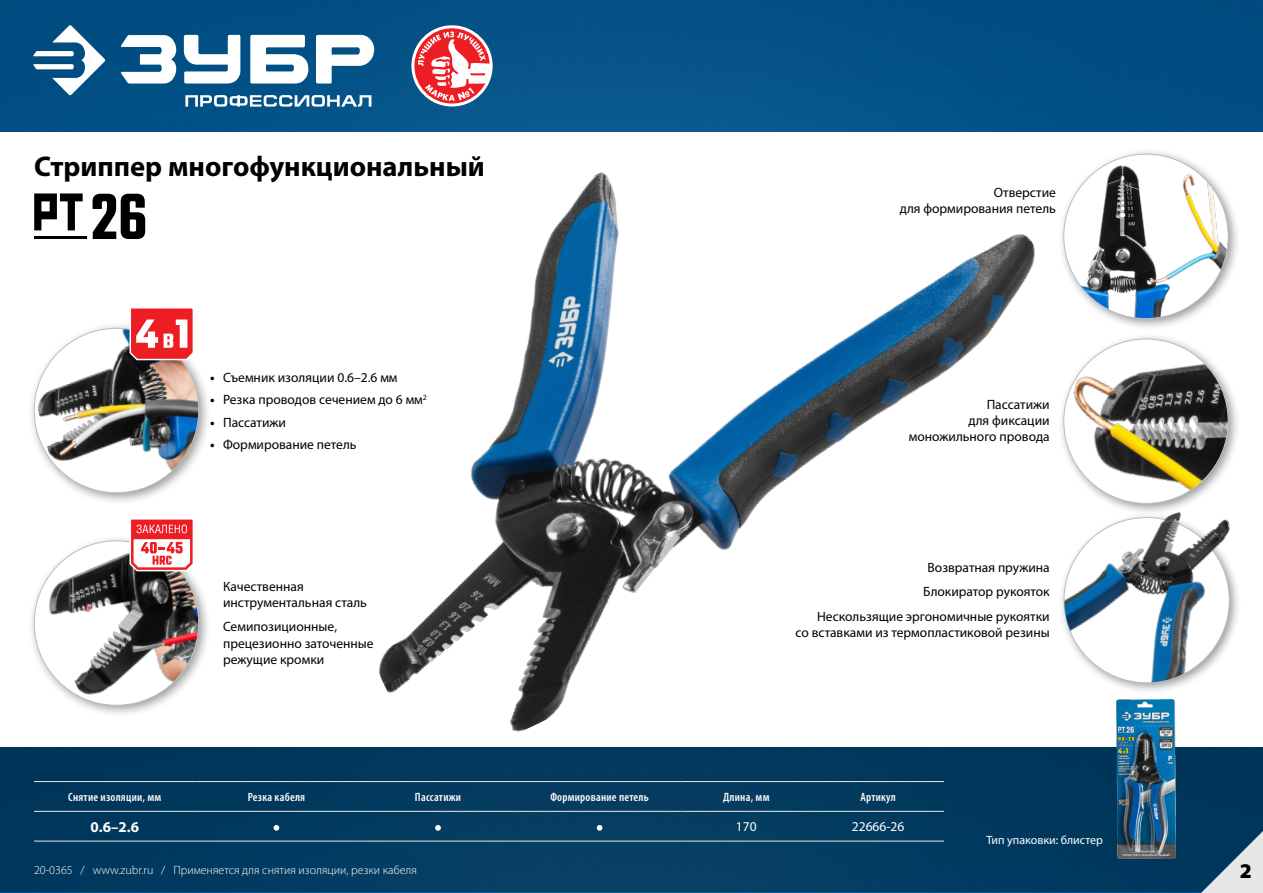
<style>
.page{position:relative;width:1263px;height:893px;background:#fff}
.page>*{position:absolute;margin:0;border:0;box-sizing:border-box;transform-origin:0 0}
.t1{font:700 28.5px "Myriad Pro";color:#000}
.t2{font:900 21px "Myriad Pro";color:#000}
.t3{font:700 15px "Myriad Pro";color:#fff}
.t4{font:13.5px/16.2px "Myriad Pro";color:#000;text-align:right}
.t5{font:13.5px "Myriad Pro";color:#fff}
.t6{font:600 condensed 12px "Myriad Pro";letter-spacing:.02em;color:#fff}
.t7{font:300 12px "Myriad Pro";color:#fff}
.t8{font:12px "Myriad Pro";color:#fff}
.s1{font-weight:700}
</style>
<div class="page">
<img style="left:379px;top:172px;width:738px;height:575px">
<div style="left:1px;top:747px;width:1262px;height:145px;background:#02395e"></div>
<div style="left:0;top:0;width:1263px;height:132px;background:#025185"></div>
<svg style="left:1201px;top:831px;width:62px;height:62px"></svg>
<div style="left:28px;top:321px;width:184px;height:185px;background:#000;opacity:.4"></div>
<img style="left:35px;top:328px;width:164px;height:165px">
<div style="left:28px;top:534px;width:184px;height:184px;background:#000;opacity:.4"></div>
<img style="left:38px;top:541px;width:161px;height:164px">
<svg style="left:93px;top:194px;width:52px;height:45px"></svg>
<svg style="left:34px;top:193px;width:49px;height:37px"></svg>
<hr style="left:34px;top:236px;width:52px;height:3px;background:#000">
<hr style="left:34px;top:781px;width:162px;height:1px;background:#e6e7e8">
<hr style="left:196px;top:781px;width:161px;height:1px;background:#e6e7e8">
<hr style="left:357px;top:781px;width:162px;height:1px;background:#e6e7e8">
<hr style="left:519px;top:781px;width:161px;height:1px;background:#e6e7e8">
<hr style="left:680px;top:781px;width:132px;height:1px;background:#e6e7e8">
<hr style="left:812px;top:781px;width:132px;height:1px;background:#e6e7e8">
<hr style="left:34px;top:811px;width:162px;height:1px;background:#e6e7e8">
<hr style="left:196px;top:811px;width:161px;height:1px;background:#e6e7e8">
<hr style="left:357px;top:811px;width:162px;height:1px;background:#e6e7e8">
<hr style="left:519px;top:811px;width:161px;height:1px;background:#e6e7e8">
<hr style="left:680px;top:811px;width:132px;height:1px;background:#e6e7e8">
<hr style="left:812px;top:811px;width:132px;height:1px;background:#e6e7e8">
<hr style="left:34px;top:841px;width:162px;height:1px;background:#e6e7e8">
<hr style="left:196px;top:841px;width:161px;height:1px;background:#e6e7e8">
<hr style="left:357px;top:841px;width:162px;height:1px;background:#e6e7e8">
<hr style="left:519px;top:841px;width:161px;height:1px;background:#e6e7e8">
<hr style="left:680px;top:841px;width:132px;height:1px;background:#e6e7e8">
<hr style="left:812px;top:841px;width:132px;height:1px;background:#e6e7e8">
<svg style="left:274px;top:825px;width:5px;height:6px"></svg>
<svg style="left:435px;top:825px;width:6px;height:6px"></svg>
<svg style="left:597px;top:825px;width:5px;height:6px"></svg>
<svg style="left:129px;top:519px;width:66px;height:54px"></svg>
<img style="left:1117px;top:706px;width:58px;height:153px">
<div style="left:1057px;top:148px;width:183px;height:183px;background:#000;opacity:.4"></div>
<img style="left:1064px;top:163px;width:164px;height:156px">
<div style="left:1057px;top:332px;width:183px;height:183px;background:#000;opacity:.4"></div>
<img style="left:1065px;top:339px;width:163px;height:158px">
<img style="left:1044px;top:497px;width:196px;height:209px">
<svg style="left:129px;top:308px;width:66px;height:54px"></svg>
<svg style="left:411px;top:25px;width:82px;height:82px"></svg>
<svg style="left:414px;top:28px;width:76px;height:76px"></svg>
<svg style="left:418px;top:31px;width:74px;height:70px"></svg>
<svg style="left:185px;top:95px;width:186px;height:12px"></svg>
<svg style="left:33px;top:25px;width:72px;height:70px"></svg>
<svg style="left:120px;top:35px;width:254px;height:49px"></svg>
<h1 class="t1" style="left:34px;top:147px;width:452px">Стриппер многофункциональный</h1>
<p class="t4" style="left:210px;top:369px;width:189px"><span class="s1">•</span> Съемник изоляции 0.6–2.6 мм</p>
<p class="t4" style="left:210px;top:391px;width:218px"><span class="s1">•</span> Резка проводов сечением до 6 мм<sup>2</sup></p>
<p class="t4" style="left:210px;top:414px;width:77px"><span class="s1">•</span> Пассатижи</p>
<p class="t4" style="left:210px;top:436px;width:148px"><span class="s1">•</span> Формирование петель</p>
<p class="t4" style="left:223px;top:578px;width:145px;text-align:left">Качественная инструментальная сталь</p>
<p class="t4" style="left:223px;top:619px;width:152px;text-align:left">Семипозиционные, прецезионно заточенные режущие кромки</p>
<p class="t4" style="left:900px;top:184px;width:158px">Отверстие<br>для формирования петель</p>
<p class="t4" style="left:909px;top:396px;width:142px">Пассатижи<br>для фиксации моножильного провода</p>
<p class="t4" style="left:817px;top:554px;width:234px;line-height:24.8px">Возвратная пружина<br>Блокиратор рукояток<br>Нескользящие эргономичные рукоятки</p>
<p class="t4" style="left:795px;top:624px;width:256px">со вставками из термопластиковой резины</p>
<p class="t6" style="left:68px;top:790px;width:95px">Снятие изоляции, мм</p>
<p class="t6" style="left:248px;top:790px;width:59px">Резка кабеля</p>
<p class="t6" style="left:415px;top:790px;width:48px">Пассатижи</p>
<p class="t6" style="left:550px;top:790px;width:100px">Формирование петель</p>
<p class="t6" style="left:723px;top:790px;width:48px">Длина, мм</p>
<p class="t6" style="left:860px;top:790px;width:37px">Артикул</p>
<p class="t3" style="left:91px;top:817px;width:50px">0.6–2.6</p>
<p class="t5" style="left:736px;top:818px;width:22px">170</p>
<p class="t5" style="left:852px;top:818px;width:54px">22666-26</p>
<p class="t8" style="left:986px;top:833px;width:118px">Тип упаковки: блистер</p>
<p class="t7" style="left:34px;top:862px;width:384px">20-0365 / www.zubr.ru / Применяется для снятия изоляции, резки кабеля</p>
<h2 class="t2" style="left:1240px;top:856px;width:14px">2</h2>
</div>
